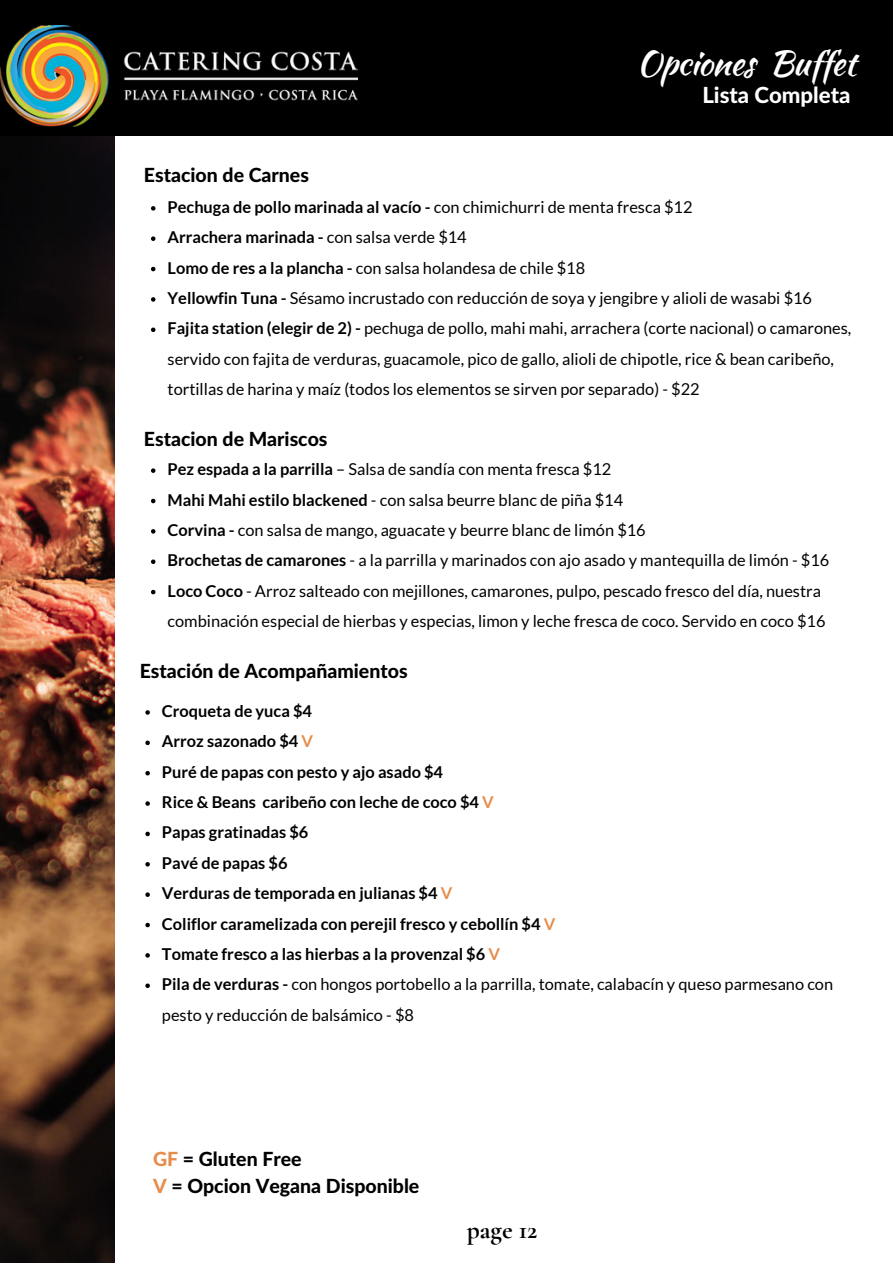
<style>
.page{position:relative;width:893px;height:1264px;background:#fff}
.page>*{position:absolute;margin:0;border:0;box-sizing:border-box;transform-origin:0 0}
.t1{font:34.05px "Kaushan Script";letter-spacing:-.02em;color:#fff}
.t2{font:700 25.5px "Cormorant Garamond";color:#000}
.t3{font:800 22.2px "Lato Latin";color:#fff}
.t4{font:800 19.5px "Lato Latin";color:#000}
.t5{font:16.35px/30.3px "Lato";color:#000}
.t6{font:700 16.35px "Lato";color:#000}
.s1{font-weight:400}
.s2{font-weight:700}
.s3{color:#e68d4b}
</style>
<div class="page">
<img style="left:0;top:135px;width:115px;height:1127px">
<div style="left:0;top:0;width:892px;height:135px;background:#000"></div>
<img style="left:0;top:26px;width:357px;height:101px">
<svg style="left:151px;top:206px;width:4px;height:4px"></svg>
<svg style="left:151px;top:236px;width:4px;height:5px"></svg>
<svg style="left:151px;top:267px;width:4px;height:4px"></svg>
<svg style="left:151px;top:297px;width:4px;height:5px"></svg>
<svg style="left:151px;top:327px;width:4px;height:5px"></svg>
<svg style="left:151px;top:468px;width:4px;height:5px"></svg>
<svg style="left:151px;top:499px;width:4px;height:4px"></svg>
<svg style="left:151px;top:529px;width:4px;height:4px"></svg>
<svg style="left:151px;top:559px;width:4px;height:5px"></svg>
<svg style="left:151px;top:590px;width:4px;height:4px"></svg>
<svg style="left:145px;top:710px;width:5px;height:4px"></svg>
<svg style="left:145px;top:740px;width:5px;height:5px"></svg>
<svg style="left:145px;top:771px;width:5px;height:4px"></svg>
<svg style="left:145px;top:801px;width:5px;height:4px"></svg>
<svg style="left:145px;top:831px;width:5px;height:5px"></svg>
<svg style="left:145px;top:862px;width:5px;height:4px"></svg>
<svg style="left:145px;top:892px;width:5px;height:4px"></svg>
<svg style="left:145px;top:922px;width:5px;height:5px"></svg>
<svg style="left:145px;top:953px;width:5px;height:4px"></svg>
<svg style="left:145px;top:983px;width:5px;height:5px"></svg>
<p class="t4" style="left:144px;top:166px;width:166px">Estacion de Carnes</p>
<p class="t1" style="left:636px;top:38px;width:221px">Opciones Buffet</p>
<p class="t3" style="left:702px;top:85px;width:150px">Lista Completa</p>
<p class="t6" style="left:167px;top:197px;width:526px">Pechuga de pollo marinada al vacío - <span class="s1">con chimichurri de menta fresca $12</span></p>
<p class="t6" style="left:167px;top:227px;width:301px">Arrachera marinada - <span class="s1">con salsa verde $14</span></p>
<p class="t5" style="left:167px;top:252px;width:419px"><span class="s2">Lomo de res a la plancha -</span> con salsa holandesa de chile $18</p>
<p class="t5" style="left:167px;top:282px;width:646px"><span class="s2">Yellowfin Tuna -</span> Sésamo incrustado con reducción de soya y jengibre y alioli de wasabi $16</p>
<p class="t5" style="left:167px;top:313px;width:685px"><span class="s2">Fajita station (elegir de 2) -</span> pechuga de pollo, mahi mahi, arrachera (corte nacional) o camarones, servido con fajita de verduras, guacamole, pico de gallo, alioli de chipotle, rice &amp; bean caribeño, tortillas de harina y maíz (todos los elementos se sirven por separado) - $22</p>
<p class="t4" style="left:144px;top:430px;width:185px">Estacion de Mariscos</p>
<p class="t5" style="left:167px;top:453px;width:445px"><span class="s2">Pez espada a la parrilla</span> – Salsa de sandía con menta fresca $12</p>
<p class="t5" style="left:167px;top:484px;width:457px"><span class="s2">Mahi Mahi estilo blackened</span> - con salsa beurre blanc de piña $14</p>
<p class="t5" style="left:167px;top:514px;width:479px"><span class="s2">Corvina -</span> con salsa de mango, aguacate y beurre blanc de limón $16</p>
<p class="t5" style="left:167px;top:544px;width:663px"><span class="s2">Brochetas de camarones</span> - a la parrilla y marinados con ajo asado y mantequilla de limón - $16</p>
<p class="t5" style="left:167px;top:575px;width:659px"><span class="s2">Loco Coco</span> - Arroz salteado con mejillones, camarones, pulpo, pescado fresco del día, nuestra combinación especial de hierbas y especias, limon y leche fresca de coco. Servido en coco $16</p>
<p class="t4" style="left:140px;top:662px;width:269px">Estación de Acompañamientos</p>
<p class="t6" style="left:162px;top:700px;width:152px">Croqueta de yuca $4</p>
<p class="t6" style="left:162px;top:731px;width:153px">Arroz sazonado $4 <span class="s3">V</span></p>
<p class="t6" style="left:162px;top:761px;width:282px">Puré de papas con pesto y ajo asado $4</p>
<p class="t6" style="left:162px;top:792px;width:333px">Rice &amp; Beans caribeño con leche de coco $4 <span class="s3">V</span></p>
<p class="t6" style="left:162px;top:822px;width:148px">Papas gratinadas $6</p>
<p class="t6" style="left:162px;top:852px;width:127px">Pavé de papas $6</p>
<p class="t6" style="left:162px;top:883px;width:292px">Verduras de temporada en julianas $4 <span class="s3">V</span></p>
<p class="t6" style="left:162px;top:913px;width:395px">Coliflor caramelizada con perejil fresco y cebollín $4 <span class="s3">V</span></p>
<p class="t6" style="left:162px;top:943px;width:339px">Tomate fresco a las hierbas a la provenzal $6 <span class="s3">V</span></p>
<p class="t5" style="left:162px;top:968px;width:672px"><span class="s2">Pila de verduras -</span> con hongos portobello a la parrilla, tomate, calabacín y queso parmesano con pesto y reducción de balsámico - $8</p>
<p class="t4" style="left:153px;top:1150px;width:150px"><span class="s3">GF</span> = Gluten Free</p>
<p class="t4" style="left:153px;top:1177px;width:268px"><span class="s3">V</span> = Opcion Vegana Disponible</p>
<p class="t2" style="left:467px;top:1214px;width:72px">page 12</p>
</div>
